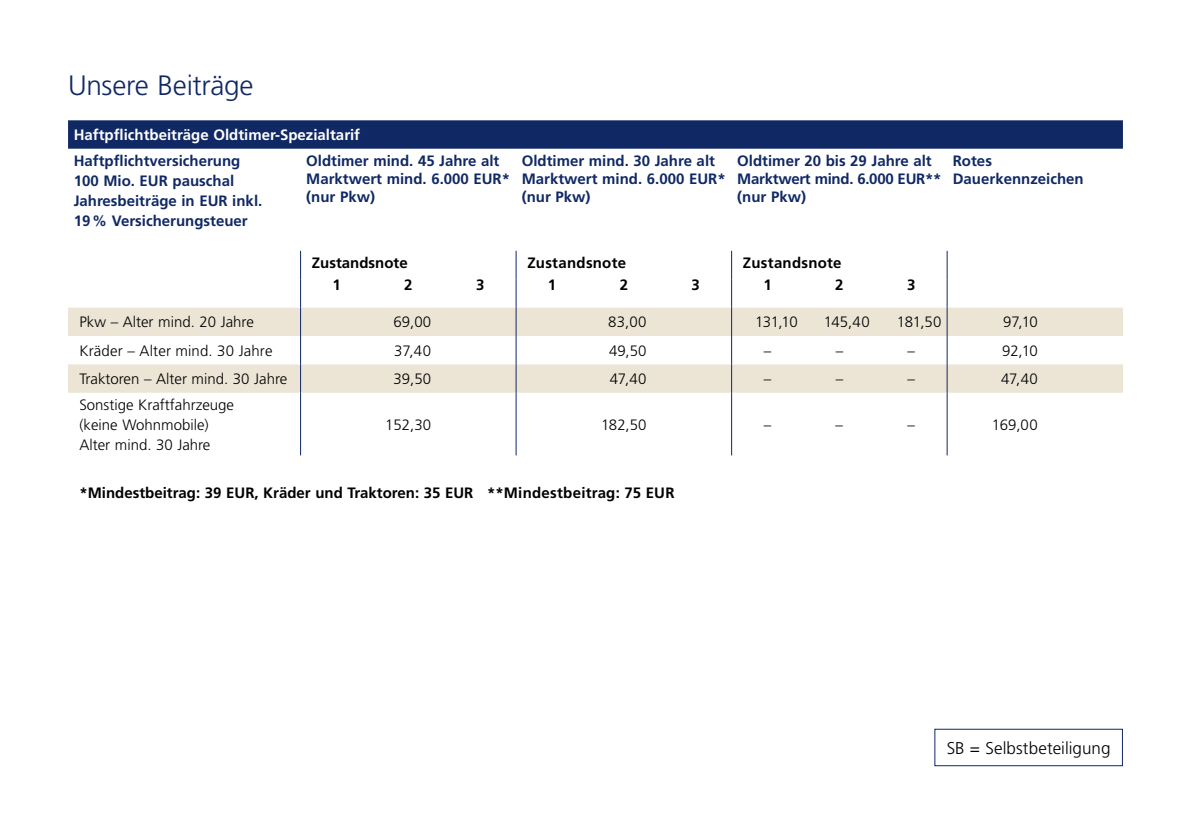
<style>
.page{position:relative;width:1191px;height:840px;background:#fff}
.page>*{position:absolute;margin:0;border:0;box-sizing:border-box;transform-origin:0 0}
.t1{font:300 28px "Frutiger LT Pro";letter-spacing:-.01em;color:#102864}
.t2{font:300 17px "Frutiger LT Pro";letter-spacing:.005em;color:#000}
.t3{font:700 15px/18px "Frutiger LT Pro";color:#102864}
.t4{font:300 15px/20px "Frutiger LT Pro";color:#000}
.t5{font:700 15px "Frutiger LT Pro";color:#000}
.t6{font:700 15px "Frutiger LT Pro";color:#fff}
</style>
<div class="page">
<svg style="left:68px;top:120px;width:1055px;height:29px;background:#152c67"></svg>
<svg style="left:68px;top:307px;width:1055px;height:85px;fill:#ece5d6"></svg>
<hr style="left:300px;top:392px;width:1px;height:63px;background:#102864">
<hr style="left:515px;top:392px;width:1px;height:63px;background:#102864">
<hr style="left:731px;top:392px;width:1px;height:63px;background:#102864">
<svg style="left:515px;top:251px;width:1px;height:141px"></svg>
<svg style="left:731px;top:251px;width:1px;height:141px"></svg>
<svg style="left:300px;top:251px;width:1px;height:141px"></svg>
<svg style="left:946px;top:251px;width:1px;height:141px"></svg>
<hr style="left:946px;top:392px;width:1px;height:63px;background:#102864">
<div style="left:934px;top:728px;width:189px;height:37px;border:1px solid #102864"></div>
<h1 class="t1" style="left:68px;top:69px;width:187px">Unsere Beiträge</h1>
<p class="t6" style="left:74px;top:126px;width:288px">Haftpflichtbeiträge Oldtimer-Spezialtarif</p>
<p class="t3" style="left:74px;top:150px;width:190px;line-height:20px">Haftpflichtversicherung<br>100 Mio. EUR pauschal<br>Jahresbeiträge in EUR inkl.<br>19% Versicherungsteuer</p>
<p class="t3" style="left:306px;top:151px;width:205px">Oldtimer mind. 45 Jahre alt<br>Marktwert mind. 6.000 EUR* (nur Pkw)</p>
<p class="t3" style="left:522px;top:151px;width:205px">Oldtimer mind. 30 Jahre alt<br>Marktwert mind. 6.000 EUR* (nur Pkw)</p>
<p class="t3" style="left:737px;top:151px;width:206px">Oldtimer 20 bis 29 Jahre alt<br>Marktwert mind. 6.000 EUR** (nur Pkw)</p>
<p class="t3" style="left:952px;top:151px;width:132px">Rotes<br>Dauerkennzeichen</p>
<p class="t5" style="left:312px;top:253px;width:97px">Zustandsnote</p>
<p class="t5" style="left:527px;top:253px;width:100px">Zustandsnote</p>
<p class="t5" style="left:743px;top:253px;width:100px">Zustandsnote</p>
<p class="t5" style="left:332px;top:276px;width:10px">1</p>
<p class="t5" style="left:404px;top:276px;width:10px">2</p>
<p class="t5" style="left:476px;top:276px;width:10px">3</p>
<p class="t5" style="left:548px;top:276px;width:10px">1</p>
<p class="t5" style="left:620px;top:276px;width:10px">2</p>
<p class="t5" style="left:691px;top:276px;width:10px">3</p>
<p class="t5" style="left:763px;top:276px;width:10px">1</p>
<p class="t5" style="left:835px;top:276px;width:10px">2</p>
<p class="t5" style="left:907px;top:276px;width:10px">3</p>
<p class="t4" style="left:79px;top:312px;width:176px">Pkw – Alter mind. 20 Jahre</p>
<p class="t4" style="left:393px;top:312px;width:39px">69,00</p>
<p class="t4" style="left:608px;top:312px;width:40px">83,00</p>
<p class="t4" style="left:755px;top:312px;width:44px">131,10</p>
<p class="t4" style="left:823px;top:312px;width:47px">145,40</p>
<p class="t4" style="left:897px;top:312px;width:46px">181,50</p>
<p class="t4" style="left:1003px;top:312px;width:36px">97,10</p>
<p class="t4" style="left:79px;top:340px;width:195px">Kräder – Alter mind. 30 Jahre</p>
<p class="t4" style="left:394px;top:340px;width:38px">37,40</p>
<p class="t4" style="left:609px;top:340px;width:39px">49,50</p>
<p class="t4" style="left:764px;top:340px;width:9px">–</p>
<p class="t4" style="left:835px;top:340px;width:9px">–</p>
<p class="t4" style="left:907px;top:340px;width:9px">–</p>
<p class="t4" style="left:1002px;top:340px;width:37px">92,10</p>
<p class="t4" style="left:79px;top:369px;width:209px">Traktoren – Alter mind. 30 Jahre</p>
<p class="t4" style="left:393px;top:369px;width:39px">39,50</p>
<p class="t4" style="left:610px;top:369px;width:38px">47,40</p>
<p class="t4" style="left:764px;top:369px;width:9px">–</p>
<p class="t4" style="left:835px;top:369px;width:9px">–</p>
<p class="t4" style="left:907px;top:369px;width:9px">–</p>
<p class="t4" style="left:1001px;top:369px;width:38px">47,40</p>
<p class="t4" style="left:79px;top:394px;width:156px">Sonstige Kraftfahrzeuge (keine Wohnmobile)<br>Alter mind. 30 Jahre</p>
<p class="t4" style="left:385px;top:414px;width:47px">152,30</p>
<p class="t4" style="left:601px;top:414px;width:47px">182,50</p>
<p class="t4" style="left:764px;top:414px;width:9px">–</p>
<p class="t4" style="left:835px;top:414px;width:9px">–</p>
<p class="t4" style="left:907px;top:414px;width:9px">–</p>
<p class="t4" style="left:992px;top:414px;width:47px">169,00</p>
<p class="t5" style="left:79px;top:483px;width:596px">*Mindestbeitrag: 39 EUR, Kräder und Traktoren: 35 EUR **Mindestbeitrag: 75 EUR</p>
<p class="t2" style="left:946px;top:737px;width:165px">SB = Selbstbeteiligung</p>
</div>
